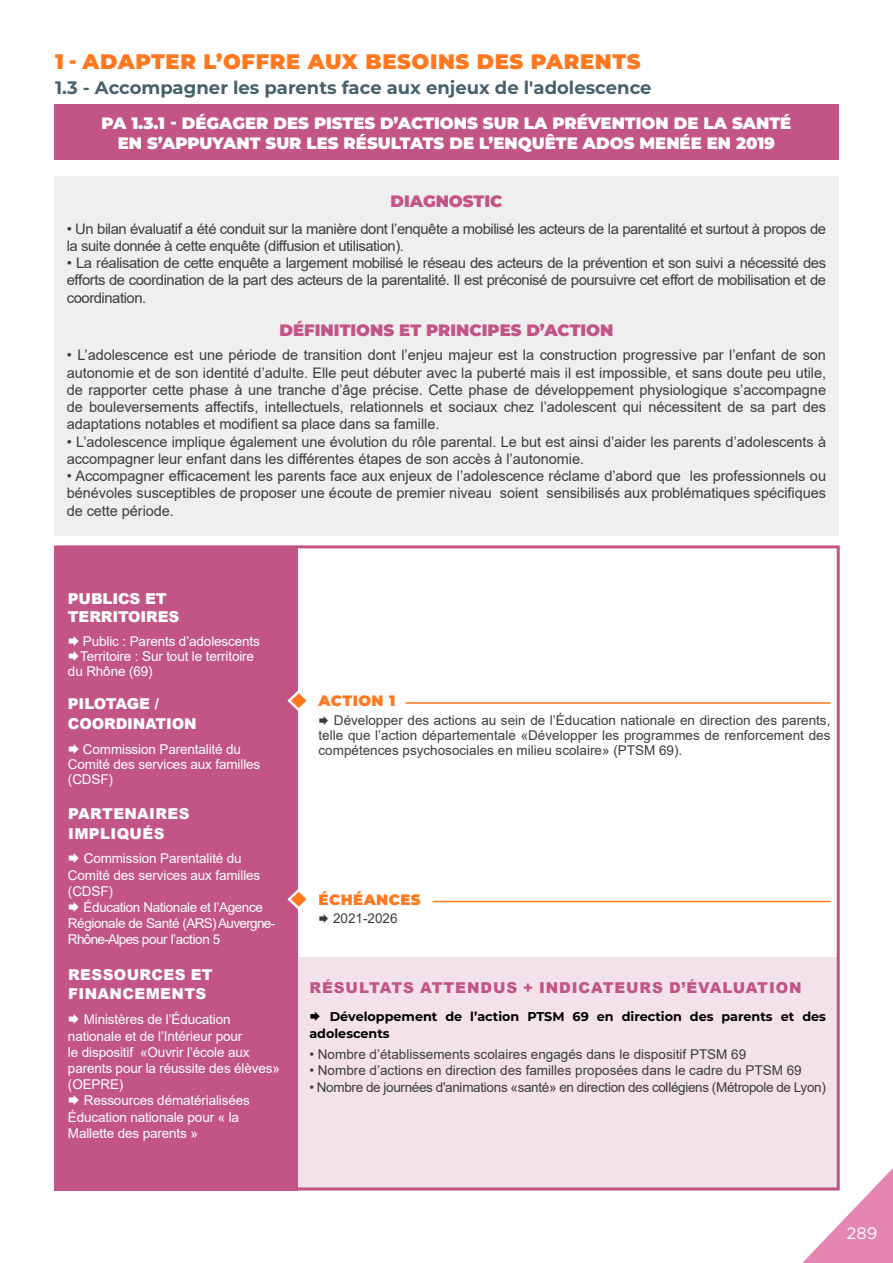
<style>
.page{position:relative;width:893px;height:1263px;background:#fff}
.page>*{position:absolute;margin:0;border:0;box-sizing:border-box;transform-origin:0 0}
.t1{font:900 21px "Montserrat";letter-spacing:.03em;color:#ff771e}
.t2{font:700 18px "Montserrat";color:#46606c}
.t3{font:900 16.5px/19.8px "Montserrat";color:#fff;text-align:center}
.t4{font:900 16.5px "Montserrat";color:#c25586}
.t5{font:16.5px "Gotham";color:#fff}
.t6{font:900 15px/19.5px "Arial";letter-spacing:.01em;color:#fff}
.t7{font:900 15px "Arial";letter-spacing:.06em;color:#c25586}
.t8{font:900 15px/18px "Arial";letter-spacing:-.01em;color:#fff}
.t9{font:900 15px "Montserrat";letter-spacing:.03em;color:#ff771e}
.t10{font:14.55px/17.2px "Arial";letter-spacing:-.005em;color:#3c3c3b;text-align:justify}
.t11{font:14.55px/17.2px "Arial";letter-spacing:-.03em;color:#3c3c3b}
.t12{font:13.5px/15px "Arial";letter-spacing:-.01em;color:#fff}
.t13{font:13.5px/15px "Arial";color:#3c3c3b;text-align:justify}
.t14{font:13.5px/16.2px "Arial";letter-spacing:-.03em;color:#fff}
.t15{font:13.5px "Arial";letter-spacing:-.025em;color:#3c3c3b}
.t16{font:700 12.75px/16.5px "Montserrat";color:#000}
.s1{font-size:19.5px}
</style>
<div class="page">
<svg style="left:802px;top:1168px;width:91px;height:95px"></svg>
<div style="left:55px;top:104px;width:784px;height:56px;background:#c25586"></div>
<div style="left:246px;top:957px;width:593px;height:233px;background:#f4e2ea"></div>
<div style="left:54px;top:176px;width:785px;height:360px;background:#efefef"></div>
<div style="left:55px;top:546px;width:243px;height:644px;background:#c25586"></div>
<hr style="left:406px;top:702px;width:424px;height:2px;background:#ff771e">
<svg style="left:287px;top:690px;width:20px;height:21px"></svg>
<hr style="left:433px;top:901px;width:397px;height:1px;background:#ff771e">
<svg style="left:287px;top:889px;width:20px;height:21px"></svg>
<h1 class="t1" style="left:55px;top:46px;width:587px">1 <span class="s1">-</span> ADAPTER L’OFFRE AUX BESOINS DES PARENTS</h1>
<p class="t2" style="left:55px;top:75px;width:598px">1.3 - Accompagner les parents face aux enjeux de l'adolescence</p>
<p class="t3" style="left:102px;top:112px;width:691px">PA 1.3.1 - DÉGAGER DES PISTES D’ACTIONS SUR LA PRÉVENTION DE LA SANTÉ<br>EN S’APPUYANT SUR LES RÉSULTATS DE L’ENQUÊTE ADOS MENÉE EN 2019</p>
<p class="t4" style="left:390px;top:189px;width:114px">DIAGNOSTIC</p>
<p class="t11" style="left:67px;top:220px;width:761px">• Un bilan évaluatif a été conduit sur la manière dont l’enquête a mobilisé les acteurs de la parentalité et surtout à propos de la suite donnée à cette enquête (diffusion et utilisation).</p>
<p class="t10" style="left:67px;top:254px;width:761px">• La réalisation de cette enquête a largement mobilisé le réseau des acteurs de la prévention et son suivi a nécessité des efforts de coordination de la part des acteurs de la parentalité. Il est préconisé de poursuivre cet effort de mobilisation et de coordination.</p>
<p class="t4" style="left:279px;top:317px;width:335px">DÉFINITIONS ET PRINCIPES D’ACTION</p>
<p class="t10" style="left:67px;top:346px;width:761px">• L’adolescence est une période de transition dont l’enjeu majeur est la construction progressive par l’enfant de son autonomie et de son identité d’adulte. Elle peut débuter avec la puberté mais il est impossible, et sans doute peu utile, de rapporter cette phase à une tranche d’âge précise. Cette phase de développement physiologique s’accompagne de bouleversements affectifs, intellectuels, relationnels et sociaux chez l’adolescent qui nécessitent de sa part des adaptations notables et modifient sa place dans sa famille.</p>
<p class="t10" style="left:67px;top:433px;width:761px">• L’adolescence implique également une évolution du rôle parental. Le but est ainsi d’aider les parents d’adolescents à accompagner leur enfant dans les différentes étapes de son accès à l’autonomie.</p>
<p class="t10" style="left:67px;top:467px;width:761px">• Accompagner efficacement les parents face aux enjeux de l’adolescence réclame d’abord que les professionnels ou bénévoles susceptibles de proposer une écoute de premier niveau soient sensibilisés aux problématiques spécifiques de cette période.</p>
<p class="t8" style="left:68px;top:589px;width:113px">PUBLICS ET<br>TERRITOIRES</p>
<p class="t12" style="left:83px;top:634px;width:178px">Public : Parents d’adolescents</p>
<p class="t12" style="left:80px;top:649px;width:175px">Territoire : Sur tout le territoire</p>
<p class="t12" style="left:68px;top:664px;width:86px">du Rhône (69)</p>
<p class="t8" style="left:68px;top:694px;width:130px;line-height:19.5px">PILOTAGE /<br>COORDINATION</p>
<p class="t12" style="left:68px;top:741px;width:194px;text-indent:15px">Commission Parentalité du<br>Comité des services aux familles (CDSF)</p>
<p class="t6" style="left:68px;top:804px;width:123px">PARTENAIRES<br>IMPLIQUÉS</p>
<p class="t12" style="left:68px;top:850px;width:194px;line-height:16.2px;text-indent:16px">Commission Parentalité du<br>Comité des services aux familles (CDSF)</p>
<p class="t14" style="left:68px;top:899px;width:209px;text-indent:15px">Éducation Nationale et l’Agence<br>Régionale de Santé (ARS) Auvergne-<br>Rhône-Alpes pour l’action 5</p>
<p class="t6" style="left:68px;top:964px;width:146px">RESSOURCES ET<br>FINANCEMENTS</p>
<p class="t12" style="left:84px;top:1012px;width:148px">Ministères de l’Éducation</p>
<p class="t12" style="left:68px;top:1028px;width:176px">nationale et de l’Intérieur pour</p>
<p class="t12" style="left:68px;top:1044px;width:183px">le dispositif «Ouvrir l’école aux</p>
<p class="t12" style="left:68px;top:1061px;width:213px">parents pour la réussite des élèves»</p>
<p class="t12" style="left:68px;top:1077px;width:57px">(OEPRE)</p>
<p class="t12" style="left:84px;top:1093px;width:168px">Ressources dématérialisées</p>
<p class="t12" style="left:68px;top:1109px;width:173px">Éducation nationale pour « la</p>
<p class="t12" style="left:68px;top:1125px;width:131px">Mallette des parents »</p>
<p class="t9" style="left:318px;top:690px;width:78px">ACTION 1</p>
<p class="t13" style="left:318px;top:712px;width:513px;text-indent:15px">Développer des actions au sein de l’Éducation nationale en direction des parents, telle que l’action départementale «Développer les programmes de renforcement des compétences psychosociales en milieu scolaire» (PTSM 69).</p>
<p class="t9" style="left:318px;top:888px;width:104px">ÉCHÉANCES</p>
<p class="t13" style="left:333px;top:911px;width:66px">2021-2026</p>
<p class="t7" style="left:310px;top:977px;width:494px">RÉSULTATS ATTENDUS + INDICATEURS D’ÉVALUATION</p>
<p class="t16" style="left:309px;top:1008px;width:518px;text-indent:20px">Développement de l’action PTSM 69 en direction des parents et des adolescents</p>
<p class="t13" style="left:309px;top:1046px;width:438px">• Nombre d’établissements scolaires engagés dans le dispositif PTSM 69</p>
<p class="t13" style="left:309px;top:1063px;width:494px">• Nombre d’actions en direction des familles proposées dans le cadre du PTSM 69</p>
<p class="t15" style="left:309px;top:1077px;width:518px">• Nombre de journées d'animations «santé» en direction des collégiens (Métropole de Lyon)</p>
<p class="t5" style="left:846px;top:1222px;width:32px">289</p>
</div>
